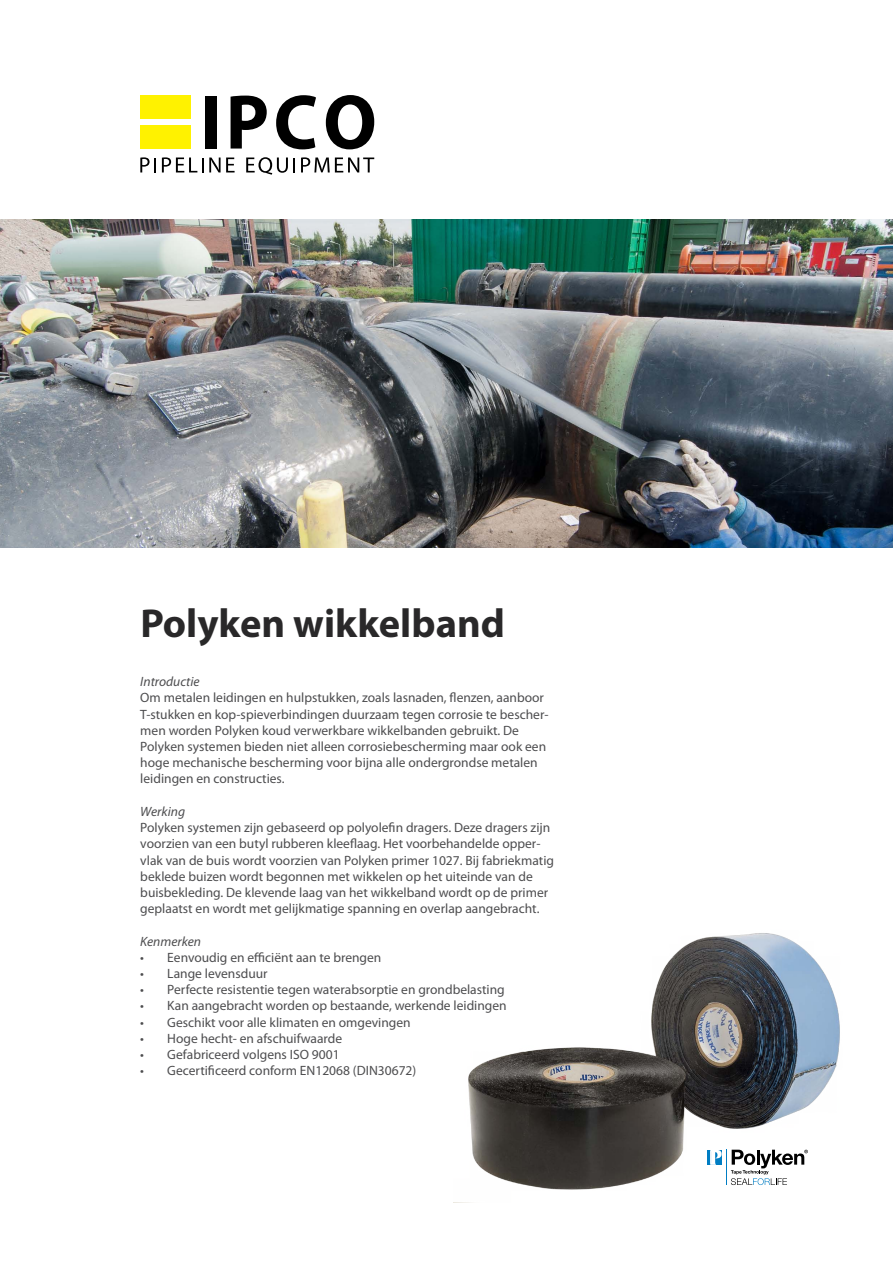
<style>
.page{position:relative;width:893px;height:1263px;background:#fff}
.page>*{position:absolute;margin:0;border:0;box-sizing:border-box;transform-origin:0 0}
.t1{font:700 40.5px "Myriad Pro";color:#292829}
.t2{font:13.5px/16.2px "Myriad Pro";color:#4d4d4f}
.t3{font:italic 13.5px "Myriad Pro";color:#4d4d4f}
</style>
<div class="page">
<img style="left:0;top:220px;width:893px;height:328px">
<img style="left:468px;top:933px;width:372px;height:257px">
<hr style="left:726px;top:1150px;width:1px;height:35px;background:#007dc3">
<div style="left:708px;top:1150px;width:14px;height:14px;background:#007dc3"></div>
<svg style="left:710px;top:1150px;width:12px;height:15px"></svg>
<svg style="left:731px;top:1150px;width:77px;height:35px"></svg>
<div style="left:205px;top:96px;width:11px;height:53px;background:#000"></div>
<svg style="left:231px;top:96px;width:36px;height:53px"></svg>
<svg style="left:276px;top:95px;width:40px;height:54px"></svg>
<svg style="left:326px;top:95px;width:48px;height:54px"></svg>
<div style="left:140px;top:96px;width:51px;height:23px;background:#fff200"></div>
<div style="left:140px;top:125px;width:50px;height:23px;background:#fff200"></div>
<svg style="left:140px;top:157px;width:16px;height:15px"></svg>
<svg style="left:162px;top:157px;width:73px;height:15px"></svg>
<svg style="left:246px;top:157px;width:49px;height:18px"></svg>
<svg style="left:301px;top:157px;width:73px;height:15px"></svg>
<h1 class="t1" style="left:140px;top:597px;width:366px">Polyken wikkelband</h1>
<p class="t3" style="left:140px;top:673px;width:61px">Introductie</p>
<p class="t2" style="left:140px;top:690px;width:410px">Om metalen leidingen en hulpstukken, zoals lasnaden, flenzen, aanboor T-stukken en kop-spieverbindingen duurzaam tegen corrosie te bescher&shy;men worden Polyken koud verwerkbare wikkelbanden gebruikt. De Polyken systemen bieden niet alleen corrosiebescherming maar ook een hoge mechanische bescherming voor bijna alle ondergrondse metalen leidingen en constructies.</p>
<p class="t3" style="left:140px;top:803px;width:46px">Werking</p>
<p class="t2" style="left:140px;top:819px;width:415px">Polyken systemen zijn gebaseerd op polyolefin dragers. Deze dragers zijn voorzien van een butyl rubberen kleeflaag. Het voorbehandelde opper&shy;vlak van de buis wordt voorzien van Polyken primer 1027. Bij fabriekmatig beklede buizen wordt begonnen met wikkelen op het uiteinde van de buisbekleding. De klevende laag van het wikkelband wordt op de primer geplaatst en wordt met gelijkmatige spanning en overlap aangebracht.</p>
<p class="t3" style="left:140px;top:933px;width:62px">Kenmerken</p>
<p class="t2" style="left:140px;top:949px;width:243px">• Eenvoudig en efficiënt aan te brengen</p>
<p class="t2" style="left:140px;top:965px;width:129px">• Lange levensduur</p>
<p class="t2" style="left:140px;top:981px;width:366px">• Perfecte resistentie tegen waterabsorptie en grondbelasting</p>
<p class="t2" style="left:140px;top:997px;width:368px">• Kan aangebracht worden op bestaande, werkende leidingen</p>
<p class="t2" style="left:140px;top:1014px;width:272px">• Geschikt voor alle klimaten en omgevingen</p>
<p class="t2" style="left:140px;top:1030px;width:203px">• Hoge hecht- en afschuifwaarde</p>
<p class="t2" style="left:140px;top:1046px;width:201px">• Gefabriceerd volgens ISO 9001</p>
<p class="t2" style="left:140px;top:1062px;width:278px">• Gecertificeerd conform EN12068 (DIN30672)</p>
</div>
